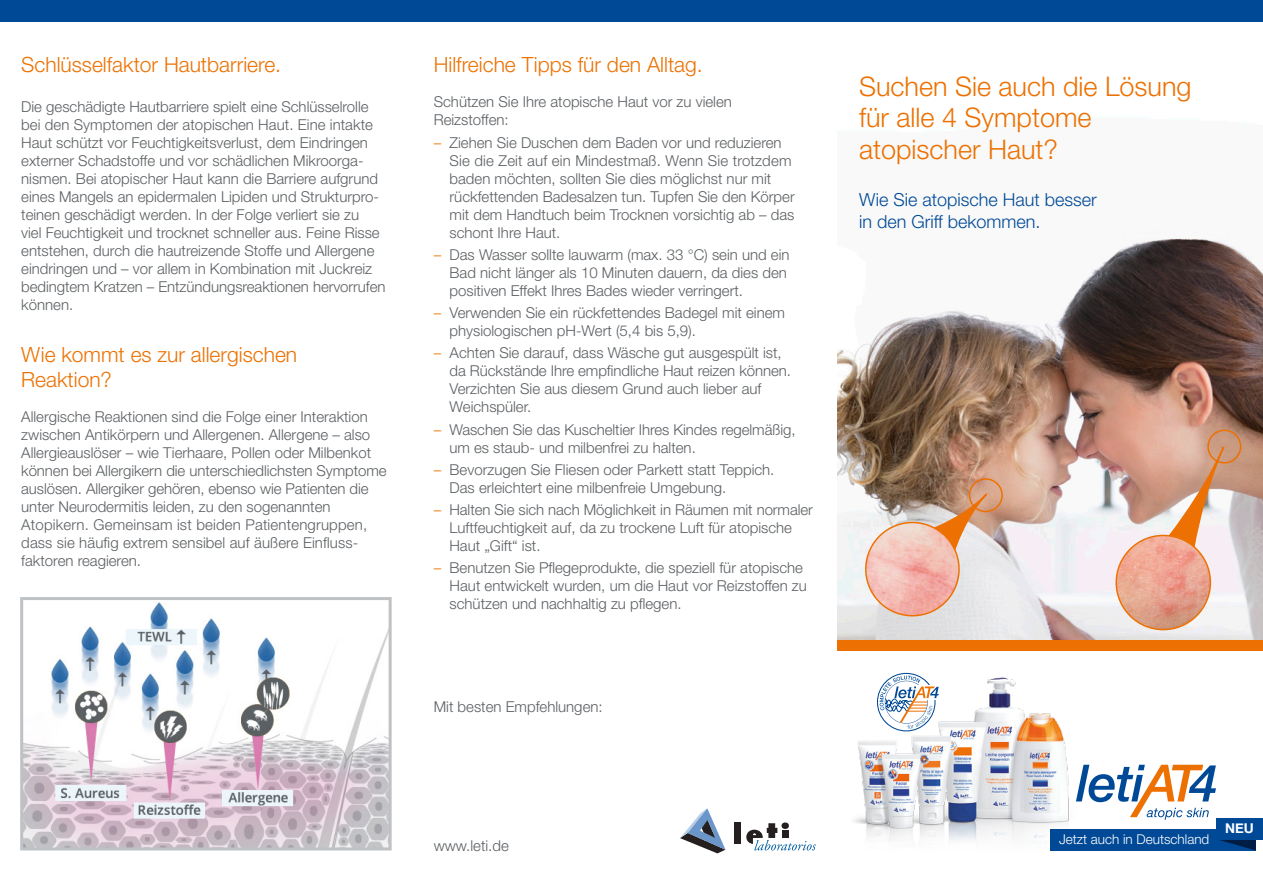
<style>
.page{position:relative;width:1263px;height:893px;background:#fff}
.page>*{position:absolute;margin:0;border:0;box-sizing:border-box;transform-origin:0 0}
.t1{font:300 27px/31.5px "Helvetica Neue LT Std";color:#ed7102}
.t2{font:300 21px/25.2px "Helvetica Neue LT Std";color:#ed7102}
.t3{font:300 18px/21.6px "Helvetica Neue LT Std";color:#004996}
.t4{font:300 15px/18px "Helvetica Neue LT Std";color:#5b5f62}
.t5{font:300 13.5px "Helvetica Neue LT Std";color:#fff}
.t6{font:700 13.5px "Helvetica Neue";color:#fff}
.s1{color:#ed7102}
</style>
<div class="page">
<img style="left:838px;top:231px;width:425px;height:410px">
<div style="left:0;top:0;width:1263px;height:21px;background:#004996"></div>
<img style="left:854px;top:672px;width:224px;height:179px">
<svg style="left:877px;top:673px;width:62px;height:58px"></svg>
<div style="left:735px;top:823px;width:6px;height:21px;background:#251f1f"></div>
<svg style="left:746px;top:823px;width:70px;height:27px"></svg>
<svg style="left:680px;top:808px;width:45px;height:45px"></svg>
<img style="left:24px;top:602px;width:364px;height:244px">
<div style="left:20px;top:597px;width:372px;height:253px;border:3px solid #bec2c5"></div>
<div style="left:1050px;top:829px;width:206px;height:21px;background:#004996"></div>
<svg style="left:1076px;top:765px;width:180px;height:85px"></svg>
<div style="left:1216px;top:818px;width:47px;height:22px;background:#004996"></div>
<div style="left:1207px;top:430px;width:34px;height:34px;border:2px solid #ed7102;border-radius:50%"></div>
<svg style="left:1162px;top:445px;width:64px;height:114px;background:#e1b599"></svg>
<img style="left:1116px;top:535px;width:94px;height:95px;border-radius:47px">
<div style="left:969px;top:478px;width:34px;height:34px;border:2px solid #ed7102;border-radius:50%"></div>
<svg style="left:858px;top:492px;width:131px;height:130px;background:#e2c1b4"></svg>
<div style="left:838px;top:641px;width:425px;height:10px;background:#ed7102"></div>
<h2 class="t2" style="left:21px;top:52px;width:261px">Schlüsselfaktor Hautbarriere.</h2>
<p class="t4" style="left:21px;top:97px;width:366px">Die geschädigte Hautbarriere spielt eine Schlüsselrolle bei den Symptomen der atopischen Haut. Eine intakte Haut schützt vor Feuchtigkeitsverlust, dem Eindringen externer Schadstoffe und vor schädlichen Mikroorga&shy;nismen. Bei atopischer Haut kann die Barriere aufgrund eines Mangels an epidermalen Lipiden und Strukturpro&shy;teinen geschädigt werden. In der Folge verliert sie zu<br>viel Feuchtigkeit und trocknet schneller aus. Feine Risse entstehen, durch die hautreizende Stoffe und Allergene eindringen und – vor allem in Kombination mit Juckreiz bedingtem Kratzen – Entzündungsreaktionen hervorrufen können.</p>
<h2 class="t2" style="left:21px;top:341px;width:277px">Wie kommt es zur allergischen<br>Reaktion?</h2>
<p class="t4" style="left:21px;top:407px;width:367px">Allergische Reaktionen sind die Folge einer Interaktion zwischen Antikörpern und Allergenen. Allergene – also Allergieauslöser – wie Tierhaare, Pollen oder Milbenkot können bei Allergikern die unterschiedlichsten Symptome auslösen. Allergiker gehören, ebenso wie Patienten die unter Neurodermitis leiden, zu den sogenannten Atopikern. Gemeinsam ist beiden Patientengruppen, dass sie häufig extrem sensibel auf äußere Einfluss&shy;faktoren reagieren.</p>
<h2 class="t2" style="left:434px;top:52px;width:270px">Hilfreiche Tipps für den Alltag.</h2>
<p class="t4" style="left:434px;top:93px;width:300px">Schützen Sie Ihre atopische Haut vor zu vielen<br>Reizstoffen:</p>
<p class="t4" style="left:450px;top:133px;width:347px;text-indent:-16px"><span class="s1">–</span> Ziehen Sie Duschen dem Baden vor und reduzieren Sie die Zeit auf ein Mindestmaß. Wenn Sie trotzdem baden möchten, sollten Sie dies möglichst nur mit rückfettenden Badesalzen tun. Tupfen Sie den Körper mit dem Handtuch beim Trocknen vorsichtig ab – das schont Ihre Haut.</p>
<p class="t4" style="left:450px;top:245px;width:341px;text-indent:-16px"><span class="s1">–</span> Das Wasser sollte lauwarm (max. 33 °C) sein und ein<br>Bad nicht länger als 10 Minuten dauern, da dies den positiven Effekt Ihres Bades wieder verringert.</p>
<p class="t4" style="left:450px;top:304px;width:337px;text-indent:-16px"><span class="s1">–</span> Verwenden Sie ein rückfettendes Badegel mit einem physiologischen pH-Wert (5,4 bis 5,9).</p>
<p class="t4" style="left:450px;top:344px;width:343px;text-indent:-16px"><span class="s1">–</span> Achten Sie darauf, dass Wäsche gut ausgespült ist, da Rückstände Ihre empfindliche Haut reizen können.<br>Verzichten Sie aus diesem Grund auch lieber auf Weichspüler.</p>
<p class="t4" style="left:449px;top:420px;width:348px;text-indent:-16px"><span class="s1">–</span> Waschen Sie das Kuscheltier Ihres Kindes regelmäßig, um es staub- und milbenfrei zu halten.</p>
<p class="t4" style="left:450px;top:460px;width:326px;text-indent:-16px"><span class="s1">–</span> Bevorzugen Sie Fliesen oder Parkett statt Teppich.<br>Das erleichtert eine milbenfreie Umgebung.</p>
<p class="t4" style="left:449px;top:500px;width:365px;text-indent:-16px"><span class="s1">–</span> Halten Sie sich nach Möglichkeit in Räumen mit normaler<br>Luftfeuchtigkeit auf, da zu trockene Luft für atopische<br>Haut „Gift“ ist.</p>
<p class="t4" style="left:450px;top:559px;width:359px;text-indent:-16px"><span class="s1">–</span> Benutzen Sie Pflegeprodukte, die speziell für atopische<br>Haut entwickelt wurden, um die Haut vor Reizstoffen zu schützen und nachhaltig zu pflegen.</p>
<p class="t4" style="left:434px;top:697px;width:170px">Mit besten Empfehlungen:</p>
<p class="t4" style="left:434px;top:836px;width:77px">www.leti.de</p>
<h1 class="t1" style="left:859px;top:70px;width:334px">Suchen Sie auch die Lösung für alle 4 Symptome atopischer Haut?</h1>
<p class="t3" style="left:859px;top:189px;width:239px">Wie Sie atopische Haut besser in den Griff bekommen.</p>
<p class="t5" style="left:1059px;top:831px;width:152px">Jetzt auch in Deutschland</p>
<p class="t6" style="left:1225px;top:818px;width:30px">NEU</p>
</div>
